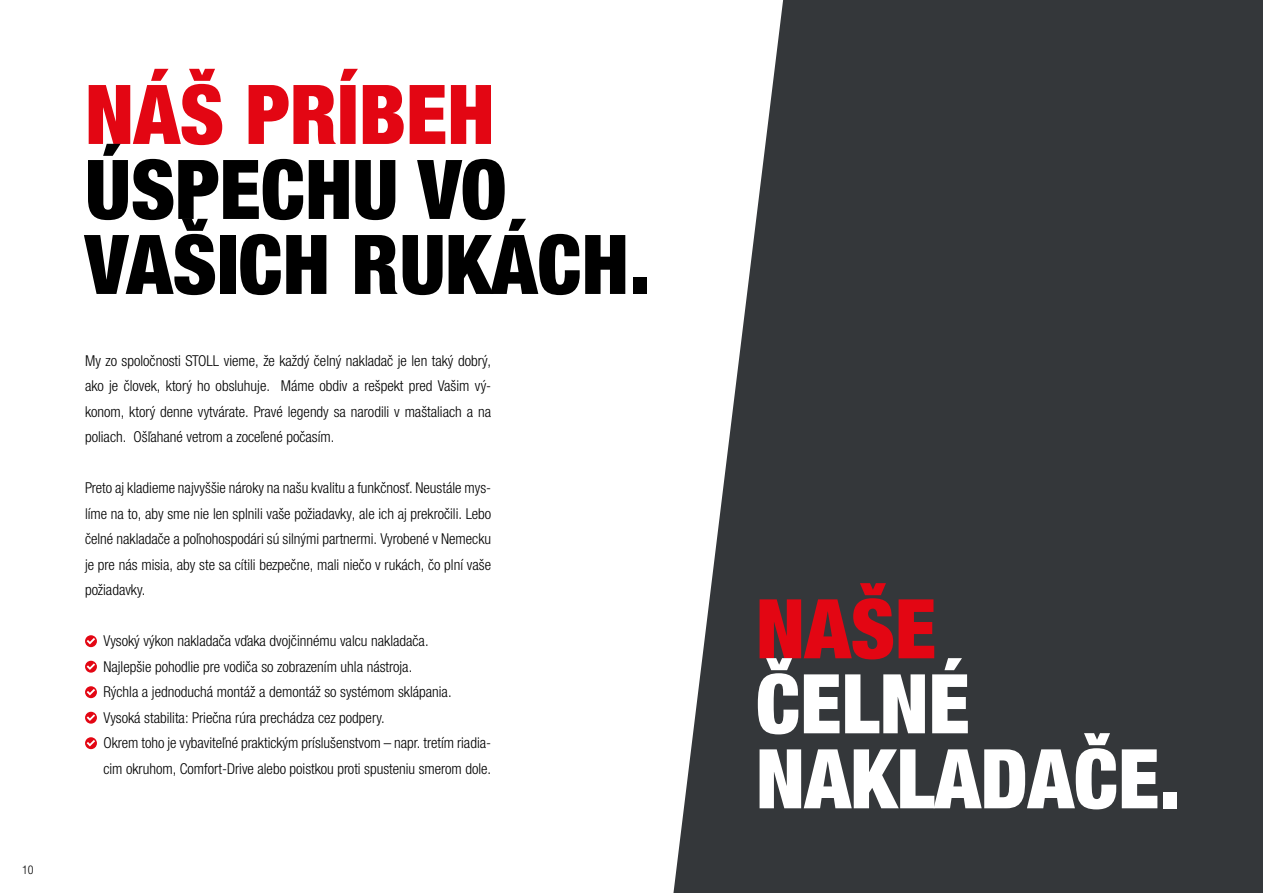
<style>
.page{position:relative;width:1263px;height:893px;background:#fff}
.page>*{position:absolute;margin:0;border:0;box-sizing:border-box;transform-origin:0 0}
.t1{font:900 condensed 82.5px/75px "Helvetica Neue LTW1 G";color:#000}
.t2{font:900 condensed 82.5px/75px "Helvetica Neue LTW1 G";color:#fff}
.t3{font:900 condensed 82.5px "Helvetica Neue LTW1 G";color:#e30613}
.t4{font:300 condensed 15px/25.5px "Helvetica Neue LTW1 G";color:#000;text-align:justify}
.t5{font:300 condensed 12px "Helvetica Neue LTW1 G";color:#000}
</style>
<div class="page">
<svg style="left:673px;top:0;width:590px;height:893px;background:#46494c"></svg>
<svg style="left:85px;top:635px;width:12px;height:12px"></svg>
<svg style="left:87px;top:638px;width:8px;height:6px"></svg>
<svg style="left:85px;top:661px;width:12px;height:12px"></svg>
<svg style="left:87px;top:663px;width:8px;height:7px"></svg>
<svg style="left:85px;top:686px;width:12px;height:12px"></svg>
<svg style="left:87px;top:689px;width:8px;height:6px"></svg>
<svg style="left:85px;top:712px;width:12px;height:12px"></svg>
<svg style="left:87px;top:714px;width:8px;height:7px"></svg>
<svg style="left:85px;top:737px;width:12px;height:12px"></svg>
<svg style="left:87px;top:740px;width:8px;height:6px"></svg>
<p class="t5" style="left:22px;top:863px;width:13px">10</p>
<h1 class="t3" style="left:85px;top:65px;width:411px">NÁŠ PRÍBEH</h1>
<h1 class="t1" style="left:85px;top:152px;width:567px">ÚSPECHU VO<br>VAŠICH RUKÁCH.</h1>
<p class="t4" style="left:85px;top:348px;width:408px">My zo spoločnosti STOLL vieme, že každý čelný nakladač je len taký dobrý, ako je človek, ktorý ho obsluhuje. Máme obdiv a rešpekt pred Vašim vý&shy;konom, ktorý denne vytvárate. Pravé legendy sa narodili v maštaliach a na poliach. Ošľahané vetrom a zoceľené počasím.</p>
<p class="t4" style="left:85px;top:475px;width:408px">Preto aj kladieme najvyššie nároky na našu kvalitu a funkčnosť. Neustále mys&shy;líme na to, aby sme nie len splnili vaše požiadavky, ale ich aj prekročili. Lebo čelné nakladače a poľnohospodári sú silnými partnermi. Vyrobené v Nemecku je pre nás misia, aby ste sa cítili bezpečne, mali niečo v rukách, čo plní vaše požiadavky.</p>
<p class="t4" style="left:103px;top:628px;width:389px;text-align:left">Vysoký výkon nakladača vďaka dvojčinnému valcu nakladača.<br>Najlepšie pohodlie pre vodiča so zobrazením uhla nástroja.<br>Rýchla a jednoduchá montáž a demontáž so systémom sklápania.<br>Vysoká stabilita: Priečna rúra prechádza cez podpery.<br>Okrem toho je vybaviteľné praktickým príslušenstvom – napr. tretím riadia&shy;cim okruhom, Comfort-Drive alebo poistkou proti spusteniu smerom dole.</p>
<h1 class="t3" style="left:756px;top:580px;width:182px">NAŠE</h1>
<h1 class="t2" style="left:756px;top:666px;width:426px">ČELNÉ<br>NAKLADAČE.</h1>
</div>
